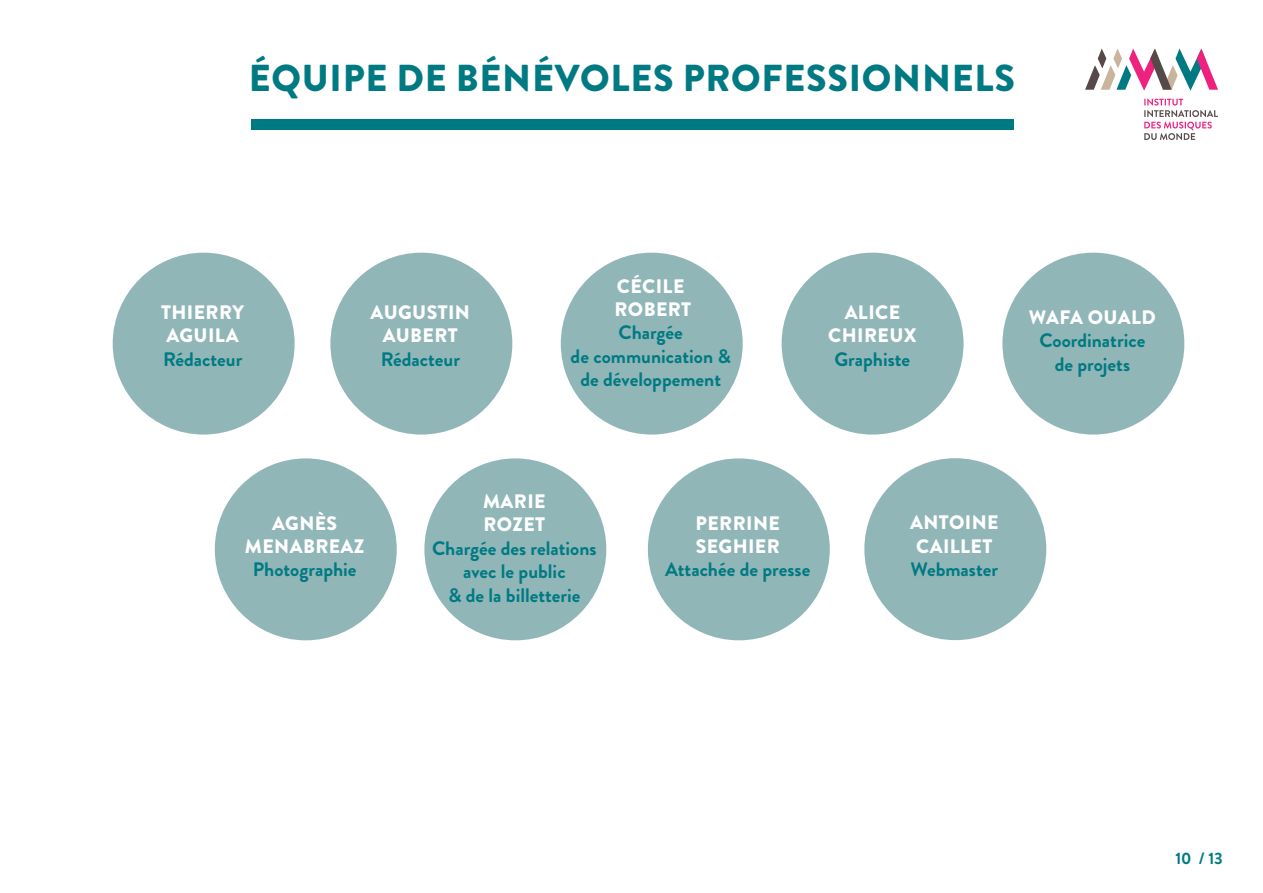
<style>
.page{position:relative;width:1263px;height:893px;background:#fff}
.page>*{position:absolute;margin:0;border:0;box-sizing:border-box;transform-origin:0 0}
.t1{font:900 37.5px "Brandon Grotesque";letter-spacing:.02em;color:#007a82}
.t2{font:700 19.5px/23.4px "Brandon Grotesque";color:#007a82;text-align:center}
.t3{font:900 19.5px/23.4px "Brandon Grotesque";letter-spacing:.02em;color:#fff}
.t4{font:700 16.5px "Brandon Grotesque";color:#007a82}
</style>
<div class="page">
<svg style="left:1144px;top:99px;width:74px;height:41px"></svg>
<svg style="left:1085px;top:49px;width:133px;height:42px"></svg>
<div style="left:251px;top:119px;width:762px;height:10px;background:#007a82"></div>
<div style="left:215px;top:458px;width:182px;height:182px;background:#91b6b8;border-radius:50%"></div>
<div style="left:561px;top:253px;width:182px;height:182px;background:#91b6b8;border-radius:50%"></div>
<div style="left:424px;top:458px;width:182px;height:182px;background:#91b6b8;border-radius:50%"></div>
<div style="left:782px;top:253px;width:181px;height:182px;background:#91b6b8;border-radius:50%"></div>
<div style="left:330px;top:253px;width:182px;height:182px;background:#91b6b8;border-radius:50%"></div>
<div style="left:113px;top:253px;width:182px;height:182px;background:#91b6b8;border-radius:50%"></div>
<div style="left:1002px;top:253px;width:182px;height:182px;background:#91b6b8;border-radius:50%"></div>
<div style="left:648px;top:458px;width:182px;height:182px;background:#91b6b8;border-radius:50%"></div>
<div style="left:864px;top:458px;width:182px;height:182px;background:#91b6b8;border-radius:50%"></div>
<p class="t1" style="left:249px;top:51px;width:768px">ÉQUIPE DE BÉNÉVOLES PROFESSIONNELS</p>
<p class="t3" style="left:161px;top:301px;width:84px">THIERRY<br>AGUILA</p>
<p class="t2" style="left:163px;top:347px;width:81px">Rédacteur</p>
<p class="t3" style="left:371px;top:301px;width:101px">AUGUSTIN</p>
<p class="t3" style="left:383px;top:324px;width:77px">AUBERT</p>
<p class="t2" style="left:381px;top:347px;width:81px">Rédacteur</p>
<p class="t3" style="left:617px;top:274px;width:69px">CÉCILE</p>
<p class="t3" style="left:614px;top:298px;width:78px">ROBERT</p>
<p class="t2" style="left:619px;top:321px;width:66px">Chargée</p>
<p class="t2" style="left:571px;top:345px;width:162px">de communication &amp; de développement</p>
<p class="t3" style="left:845px;top:301px;width:57px">ALICE</p>
<p class="t3" style="left:828px;top:324px;width:90px">CHIREUX</p>
<p class="t2" style="left:834px;top:347px;width:77px">Graphiste</p>
<p class="t3" style="left:1029px;top:306px;width:128px">WAFA OUALD</p>
<p class="t2" style="left:1039px;top:329px;width:107px">Coordinatrice de projets</p>
<p class="t3" style="left:272px;top:511px;width:67px">AGNÈS</p>
<p class="t3" style="left:245px;top:535px;width:121px">MENABREAZ</p>
<p class="t2" style="left:253px;top:558px;width:105px">Photographie</p>
<p class="t3" style="left:483px;top:490px;width:64px">MARIE</p>
<p class="t3" style="left:483px;top:513px;width:63px">ROZET</p>
<p class="t2" style="left:432px;top:537px;width:166px">Chargée des relations avec le public<br>&amp; de la billetterie</p>
<p class="t3" style="left:696px;top:511px;width:86px">PERRINE</p>
<p class="t3" style="left:696px;top:535px;width:86px">SEGHIER</p>
<p class="t2" style="left:665px;top:558px;width:147px">Attachée de presse</p>
<p class="t3" style="left:910px;top:511px;width:90px">ANTOINE</p>
<p class="t3" style="left:916px;top:535px;width:78px">CAILLET</p>
<p class="t2" style="left:910px;top:558px;width:89px">Webmaster</p>
<p class="t4" style="left:1175px;top:847px;width:49px">10 / 13</p>
</div>
